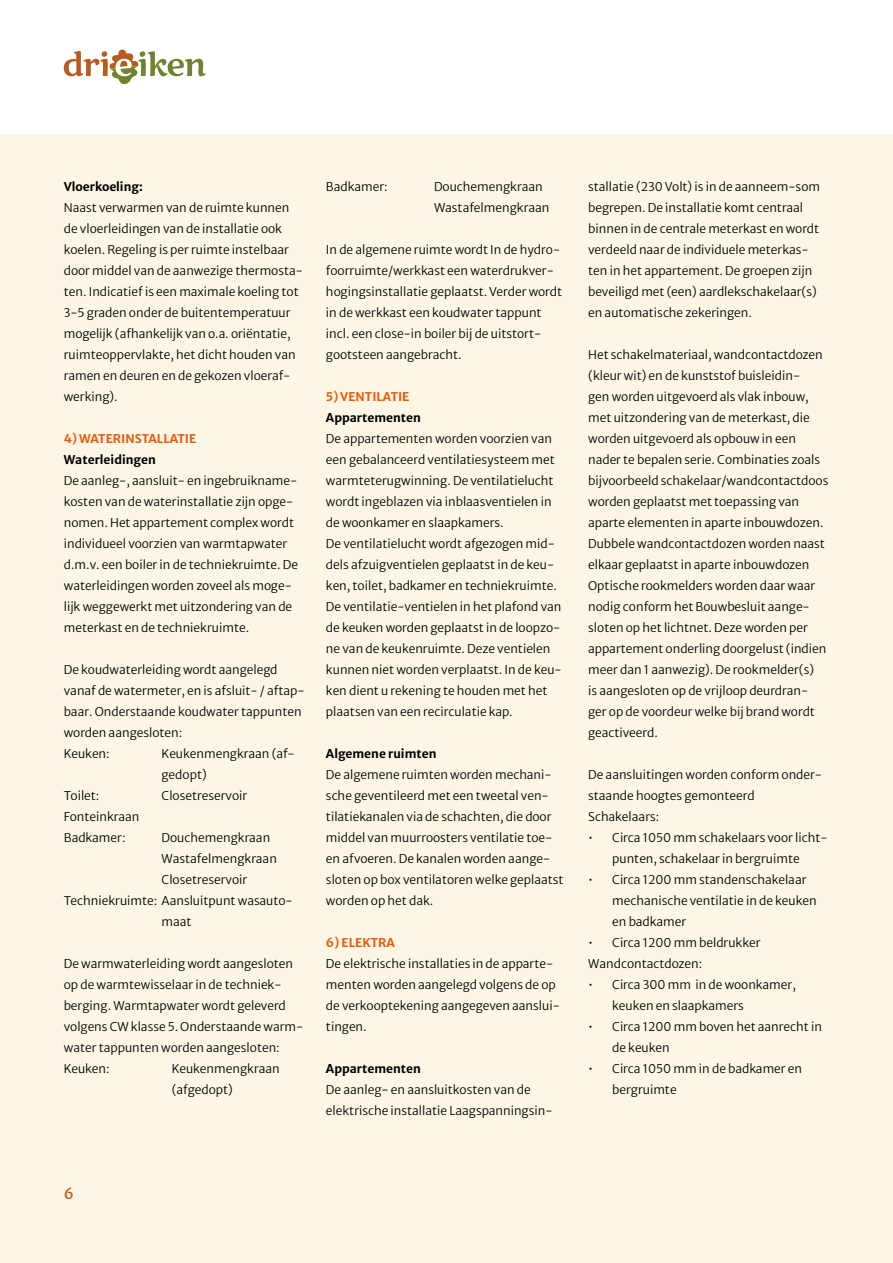
<style>
.page{position:relative;width:893px;height:1263px;background:#fff}
.page>*{position:absolute;margin:0;border:0;box-sizing:border-box;transform-origin:0 0}
.t1{font:15px "Merriweather Sans";color:#b75b1e}
.t2{font:12px/21px "Merriweather Sans";color:#000}
.t3{font:700 12px "Merriweather Sans";color:#000}
.t4{font:700 12px "Merriweather Sans";color:#e85b11}
</style>
<div class="page">
<div style="left:0;top:134px;width:893px;height:1129px;background:#fcf6e4"></div>
<svg style="left:64px;top:49px;width:142px;height:35px"></svg>
<p class="t3" style="left:64px;top:176px;width:81px">Vloerkoeling:</p>
<p class="t2" style="left:64px;top:196px;width:241px">Naast verwarmen van de ruimte kunnen de vloerleidingen van de installatie ook koelen. Regeling is per ruimte instelbaar door middel van de aanwezige thermosta&shy;ten. Indicatief is een maximale koeling tot 3- 5 graden onder de buitentemperatuur mogelijk (afhankelijk van o.a. oriëntatie, ruimteoppervlakte, het dicht houden van ramen en deuren en de gekozen vloeraf&shy;werking).</p>
<p class="t4" style="left:64px;top:428px;width:134px">4) WATERINSTALLATIE</p>
<p class="t3" style="left:64px;top:449px;width:94px">Waterleidingen</p>
<p class="t2" style="left:64px;top:469px;width:236px">De aanleg-, aansluit- en ingebruikname&shy;kosten van de waterinstallatie zijn opge&shy;nomen. Het appartement complex wordt individueel voorzien van warmtapwater d.m.v. een boiler in de techniekruimte. De waterleidingen worden zoveel als moge&shy;lijk weggewerkt met uitzondering van de meterkast en de techniekruimte.</p>
<p class="t2" style="left:64px;top:658px;width:242px">De koudwaterleiding wordt aangelegd vanaf de watermeter, en is afsluit- / aftap&shy;baar. Onderstaande koudwater tappunten worden aangesloten:<br>Keuken:</p>
<p class="t2" style="left:162px;top:742px;width:135px">Keukenmengkraan (af&shy;gedopt)</p>
<p class="t2" style="left:64px;top:784px;width:37px">Toilet:</p>
<p class="t2" style="left:162px;top:784px;width:87px">Closetreservoir</p>
<p class="t2" style="left:64px;top:805px;width:77px">Fonteinkraan<br>Badkamer:</p>
<p class="t2" style="left:162px;top:826px;width:110px">Douchemengkraan</p>
<p class="t2" style="left:162px;top:847px;width:117px">Wastafelmengkraan</p>
<p class="t2" style="left:162px;top:868px;width:87px">Closetreservoir</p>
<p class="t2" style="left:64px;top:889px;width:231px">Techniekruimte: Aansluitpunt wasauto-</p>
<p class="t2" style="left:162px;top:910px;width:31px">maat</p>
<p class="t2" style="left:64px;top:952px;width:241px">De warmwaterleiding wordt aangesloten op de warmtewisselaar in de techniek&shy;berging. Warmtapwater wordt geleverd volgens CW klasse 5. Onderstaande warm&shy;water tappunten worden aangesloten:<br>Keuken:</p>
<p class="t2" style="left:172px;top:1057px;width:109px">Keukenmengkraan (afgedopt)</p>
<p class="t2" style="left:326px;top:175px;width:63px">Badkamer:</p>
<p class="t2" style="left:434px;top:175px;width:117px">Douchemengkraan<br>Wastafelmengkraan</p>
<p class="t2" style="left:326px;top:238px;width:238px">In de algemene ruimte wordt In de hydro&shy;foorruimte/werkkast een waterdrukver&shy;hogingsinstallatie geplaatst. Verder wordt in de werkkast een koudwater tappunt incl. een close- in boiler bij de uitstort&shy;gootsteen aangebracht.</p>
<p class="t4" style="left:326px;top:386px;width:85px">5) VENTILATIE</p>
<p class="t3" style="left:326px;top:407px;width:96px">Appartementen</p>
<p class="t2" style="left:326px;top:427px;width:237px">De appartementen worden voorzien van een gebalanceerd ventilatiesysteem met warmteterugwinning. De ventilatielucht wordt ingeblazen via inblaasventielen in de woonkamer en slaapkamers.<br>De ventilatielucht wordt afgezogen mid&shy;dels afzuigventielen geplaatst in de keu&shy;ken, toilet, badkamer en techniekruimte.<br>De ventilatie-ventielen in het plafond van de keuken worden geplaatst in de loopzo&shy;ne van de keukenruimte. Deze ventielen kunnen niet worden verplaatst. In de keu&shy;ken dient u rekening te houden met het plaatsen van een recirculatie kap.</p>
<p class="t3" style="left:326px;top:743px;width:112px">Algemene ruimten</p>
<p class="t2" style="left:326px;top:763px;width:239px">De algemene ruimten worden mechani&shy;sche geventileerd met een tweetal ven&shy;tilatiekanalen via de schachten, die door middel van muurroosters ventilatie toe&shy;en afvoeren. De kanalen worden aange&shy;sloten op box ventilatoren welke geplaatst worden op het dak.</p>
<p class="t4" style="left:326px;top:932px;width:70px">6) ELEKTRA</p>
<p class="t2" style="left:326px;top:952px;width:235px">De elektrische installaties in de apparte&shy;menten worden aangelegd volgens de op de verkooptekening aangegeven aanslui&shy;tingen.</p>
<p class="t3" style="left:326px;top:1058px;width:96px">Appartementen</p>
<p class="t2" style="left:326px;top:1078px;width:228px">De aanleg- en aansluitkosten van de elektrische installatie Laagspanningsin-</p>
<p class="t2" style="left:588px;top:175px;width:233px">stallatie (230 Volt) is in de aanneem-som begrepen. De installatie komt centraal binnen in de centrale meterkast en wordt verdeeld naar de individuele meterkas&shy;ten in het appartement. De groepen zijn beveiligd met (een) aardlekschakelaar(s) en automatische zekeringen.</p>
<p class="t2" style="left:588px;top:343px;width:242px">Het schakelmateriaal, wandcontactdozen (kleur wit) en de kunststof buisleidin-<br>gen worden uitgevoerd als vlak inbouw, met uitzondering van de meterkast, die worden uitgevoerd als opbouw in een nader te bepalen serie. Combinaties zoals bijvoorbeeld schakelaar/wandcontactdoos worden geplaatst met toepassing van aparte elementen in aparte inbouwdozen.<br>Dubbele wandcontactdozen worden naast elkaar geplaatst in aparte inbouwdozen Optische rookmelders worden daar waar nodig conform het Bouwbesluit aange&shy;sloten op het lichtnet. Deze worden per appartement onderling doorgelust (indien meer dan 1 aanwezig). De rookmelder(s)<br>is aangesloten op de vrijloop deurdran&shy;ger op de voordeur welke bij brand wordt geactiveerd.</p>
<p class="t2" style="left:588px;top:763px;width:235px">De aansluitingen worden conform onder&shy;staande hoogtes gemonteerd<br>Schakelaars:</p>
<p class="t2" style="left:588px;top:826px;width:241px;text-align:center">• Circa 1050 mm schakelaars voor licht&shy;punten, schakelaar in bergruimte</p>
<p class="t2" style="left:612px;top:868px;width:206px;text-indent:-24px">• Circa 1200 mm standenschakelaar mechanische ventilatie in de keuken en badkamer</p>
<p class="t2" style="left:588px;top:931px;width:174px">• Circa 1200 mm beldrukker<br>Wandcontactdozen:</p>
<p class="t2" style="left:612px;top:973px;width:185px;text-indent:-24px">• Circa 300 mm in de woonkamer, keuken en slaapkamers</p>
<p class="t2" style="left:612px;top:1015px;width:211px;text-indent:-24px">• Circa 1200 mm boven het aanrecht in de keuken</p>
<p class="t2" style="left:612px;top:1057px;width:191px;text-indent:-24px">• Circa 1050 mm in de badkamer en bergruimte</p>
<p class="t1" style="left:64px;top:1181px;width:12px">6</p>
</div>
